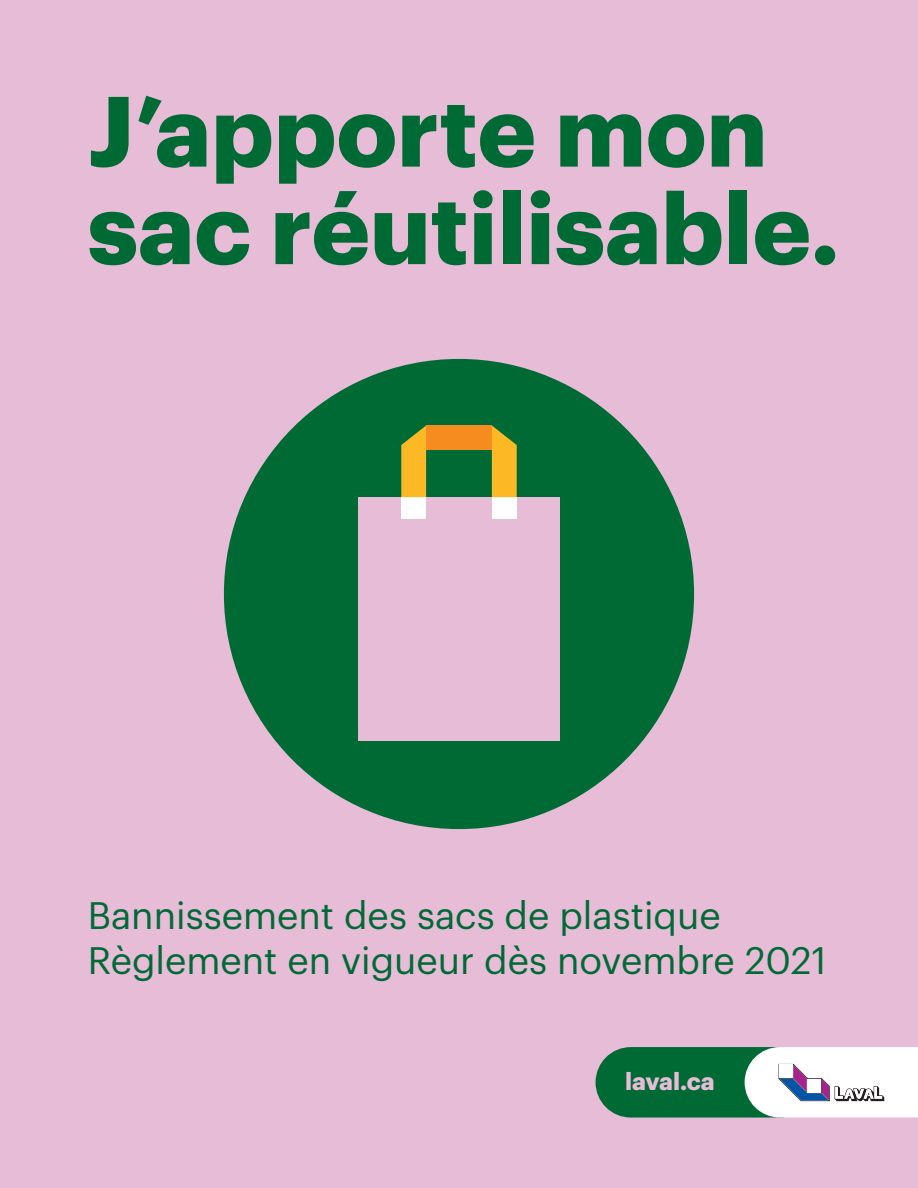
<style>
.page{position:relative;width:918px;height:1188px;background:#e6bcd7}
.page>*{position:absolute;margin:0;border:0;box-sizing:border-box;transform-origin:0 0}
.t1{font:700 97.5px/97.5px "Graphik";color:#006a35}
.t2{font:37.5px/45px "Graphik";color:#006a35}
.t3{font:700 24px "Graphik";color:#e6bcd7}
</style>
<div class="page">
<div style="left:224px;top:359px;width:470px;height:470px;background:#006a35;border-radius:50%"></div>
<div style="left:358px;top:497px;width:202px;height:243px;background:#e6bcd7"></div>
<div style="left:401px;top:497px;width:25px;height:22px;background:#fff"></div>
<svg style="left:401px;top:425px;width:25px;height:72px;background:#d5ac27"></svg>
<div style="left:426px;top:425px;width:66px;height:25px;background:#f68b1f"></div>
<div style="left:492px;top:497px;width:25px;height:22px;background:#fff"></div>
<svg style="left:492px;top:425px;width:25px;height:72px;background:#d5ac27"></svg>
<svg style="left:596px;top:1047px;width:322px;height:71px;background:#80af9a"></svg>
<h1 class="t1" style="left:88px;top:74px;width:753px">J’apporte mon sac réutilisable.</h1>
<p class="t2" style="left:88px;top:890px;width:740px">Bannissement des sacs de plastique<br>Règlement en vigueur dès novembre 2021</p>
<p class="t3" style="left:625px;top:1063px;width:91px">laval.ca</p>
</div>
